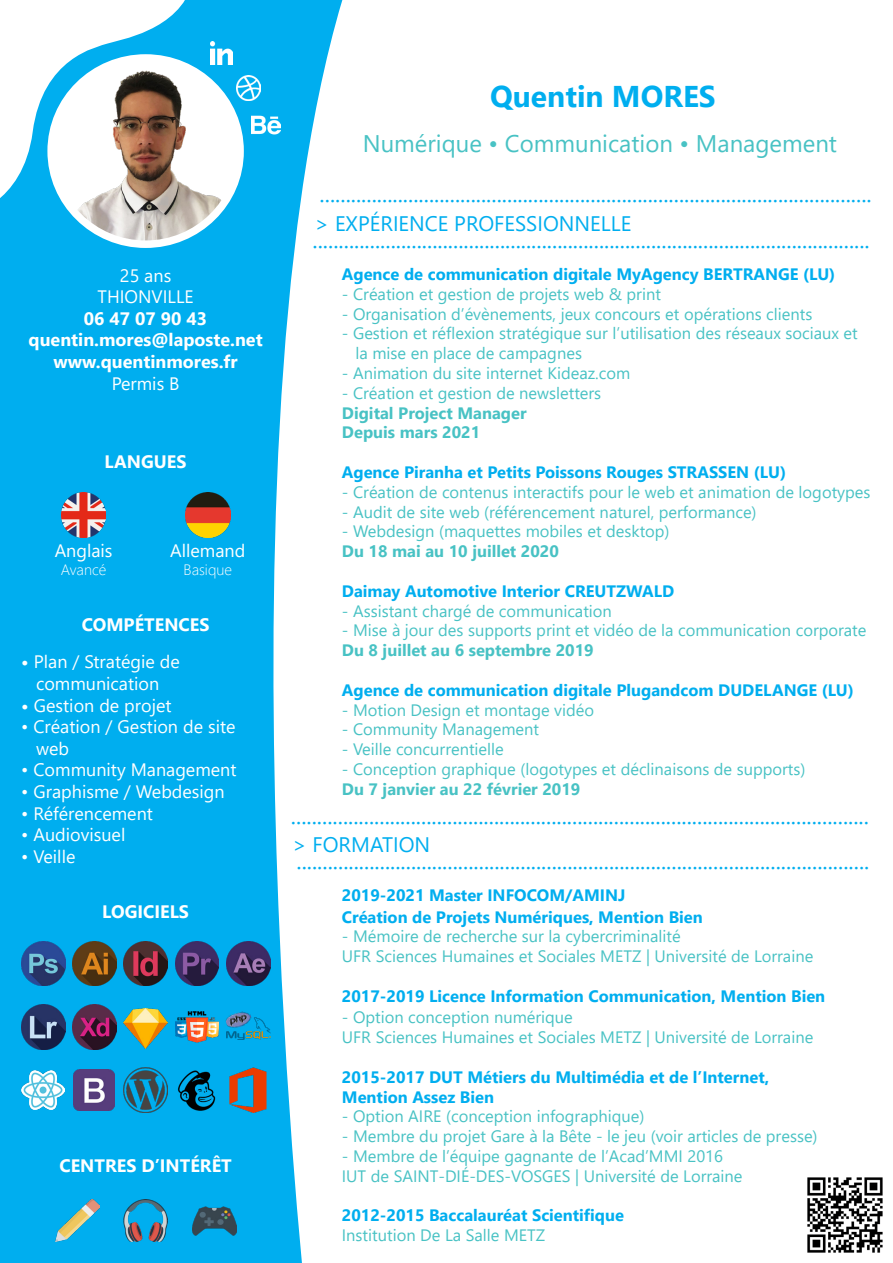
<style>
.page{position:relative;width:893px;height:1263px;background:#fff}
.page>*{position:absolute;margin:0;border:0;box-sizing:border-box;transform-origin:0 0}
.t1{font:700 30px "Segoe UI";color:#00aeef}
.t2{font:24px "Segoe UI";color:#00aeef}
.t3{font:24px "Segoe UI";color:#48c2c4}
.t4{font:21px "Segoe UI";color:#00aeef}
.t5{font:18px/21.6px "Segoe UI";color:#fff}
.t6{font:700 18px "Segoe UI";color:#fff}
.t7{font:16.5px/19.8px "Segoe UI";color:#48c2c4}
.t8{font:700 16.5px "Segoe UI";color:#00aeef}
.t9{font:700 16.5px "Segoe UI";color:#48c2c4}
.t10{font:300 15px "Segoe UI";color:#fff}
.s1{font-weight:700}
</style>
<div class="page">
<svg style="left:0;top:0;width:343px;height:1263px;fill:#00aeef"></svg>
<img style="left:51px;top:58px;width:189px;height:186px">
<div style="left:47px;top:54px;width:197px;height:194px;border:8px solid #fff;border-radius:50%"></div>
<div style="left:21px;top:455px;width:249px;height:124px;background:#00aeef"></div>
<img style="left:61px;top:493px;width:45px;height:45px">
<img style="left:185px;top:493px;width:45px;height:45px">
<svg style="left:0;top:0;width:205px;height:216px"></svg>
<img style="left:21px;top:941px;width:44px;height:45px">
<img style="left:72px;top:941px;width:44px;height:45px">
<img style="left:124px;top:941px;width:44px;height:45px">
<img style="left:175px;top:941px;width:44px;height:45px">
<img style="left:226px;top:941px;width:44px;height:45px">
<div style="left:21px;top:1158px;width:249px;height:84px;background:#00aeef"></div>
<img style="left:175px;top:1011px;width:44px;height:36px">
<img style="left:226px;top:1017px;width:44px;height:23px">
<img style="left:124px;top:1068px;width:44px;height:44px">
<img style="left:124px;top:1199px;width:44px;height:43px">
<img style="left:192px;top:1206px;width:44px;height:30px">
<img style="left:55px;top:1199px;width:44px;height:43px">
<img style="left:229px;top:1068px;width:38px;height:44px">
<img style="left:175px;top:1068px;width:44px;height:44px">
<img style="left:74px;top:1070px;width:41px;height:40px">
<img style="left:22px;top:1071px;width:43px;height:38px">
<img style="left:807px;top:1177px;width:76px;height:76px">
<img style="left:21px;top:1005px;width:44px;height:45px">
<img style="left:72px;top:1005px;width:44px;height:45px">
<img style="left:123px;top:1008px;width:44px;height:40px">
<img style="left:210px;top:42px;width:22px;height:22px">
<img style="left:236px;top:75px;width:25px;height:25px">
<img style="left:251px;top:111px;width:29px;height:28px">
<img style="left:224px;top:1009px;width:29px;height:21px">
<p class="t5" style="left:120px;top:263px;width:53px">25 ans</p>
<p class="t5" style="left:98px;top:284px;width:98px">THIONVILLE</p>
<p class="t6" style="left:84px;top:301px;width:125px">06 47 07 90 43</p>
<p class="t6" style="left:29px;top:323px;width:236px">quentin.mores@laposte.net</p>
<p class="t6" style="left:54px;top:345px;width:186px">www.quentinmores.fr</p>
<p class="t5" style="left:112px;top:371px;width:69px">Permis B</p>
<p class="t6" style="left:105px;top:444px;width:83px">LANGUES</p>
<p class="t5" style="left:55px;top:538px;width:59px">Anglais</p>
<p class="t10" style="left:61px;top:555px;width:47px">Avancé</p>
<p class="t6" style="left:82px;top:607px;width:129px">COMPÉTENCES</p>
<p class="t5" style="left:21px;top:649px;width:160px"><span class="s1">•</span> Plan / Stratégie de</p>
<p class="t5" style="left:36px;top:671px;width:125px">communication</p>
<p class="t5" style="left:21px;top:693px;width:152px"><span class="s1">•</span> Gestion de projet</p>
<p class="t5" style="left:36px;top:714px;width:201px;text-indent:-15px">• Création / Gestion de site web</p>
<p class="t5" style="left:21px;top:757px;width:217px">• Community Management</p>
<p class="t5" style="left:21px;top:779px;width:205px">• Graphisme / Webdesign</p>
<p class="t5" style="left:21px;top:801px;width:133px">• Référencement</p>
<p class="t5" style="left:21px;top:822px;width:106px">• Audiovisuel</p>
<p class="t5" style="left:21px;top:844px;width:56px">• Veille</p>
<p class="t5" style="left:170px;top:538px;width:77px">Allemand</p>
<p class="t10" style="left:184px;top:555px;width:50px">Basique</p>
<p class="t6" style="left:102px;top:895px;width:88px">LOGICIELS</p>
<p class="t6" style="left:59px;top:1148px;width:174px">CENTRES D’INTÉRÊT</p>
<p class="t1" style="left:490px;top:68px;width:227px">Quentin MORES</p>
<p class="t3" style="left:363px;top:121px;width:476px">Numérique • Communication • Management</p>
<p class="t2" style="left:320px;top:171px;width:554px">..........................................................................................................</p>
<p class="t4" style="left:315px;top:204px;width:318px">&gt; EXPÉRIENCE PROFESSIONNELLE</p>
<p class="t2" style="left:313px;top:217px;width:559px">...........................................................................................................</p>
<p class="t8" style="left:342px;top:258px;width:495px">Agence de communication digitale MyAgency BERTRANGE (LU)</p>
<p class="t7" style="left:342px;top:282px;width:321px">- Création et gestion de projets web &amp; print</p>
<p class="t7" style="left:342px;top:302px;width:472px">- Organisation d’évènements, jeux concours et opérations clients</p>
<p class="t7" style="left:355px;top:322px;width:504px;text-indent:-14px">- Gestion et réflexion stratégique sur l’utilisation des réseaux sociaux et la mise en place de campagnes</p>
<p class="t7" style="left:342px;top:362px;width:290px">- Animation du site internet Kideaz.com</p>
<p class="t7" style="left:342px;top:381px;width:261px">- Création et gestion de newsletters</p>
<p class="t9" style="left:342px;top:397px;width:186px">Digital Project Manager</p>
<p class="t9" style="left:342px;top:417px;width:140px">Depuis mars 2021</p>
<p class="t8" style="left:342px;top:456px;width:446px">Agence Piranha et Petits Poissons Rouges STRASSEN (LU)</p>
<p class="t7" style="left:342px;top:480px;width:530px">- Création de contenus interactifs pour le web et animation de logotypes</p>
<p class="t7" style="left:342px;top:500px;width:416px">- Audit de site web (référencement naturel, performance)</p>
<p class="t7" style="left:342px;top:520px;width:329px">- Webdesign (maquettes mobiles et desktop)</p>
<p class="t9" style="left:342px;top:536px;width:218px">Du 18 mai au 10 juillet 2020</p>
<p class="t8" style="left:342px;top:575px;width:334px">Daimay Automotive Interior CREUTZWALD</p>
<p class="t7" style="left:342px;top:599px;width:272px">- Assistant chargé de communication</p>
<p class="t7" style="left:342px;top:619px;width:526px">- Mise à jour des supports print et vidéo de la communication corporate</p>
<p class="t9" style="left:342px;top:635px;width:253px">Du 8 juillet au 6 septembre 2019</p>
<p class="t8" style="left:342px;top:674px;width:514px">Agence de communication digitale Plugandcom DUDELANGE (LU)</p>
<p class="t7" style="left:342px;top:698px;width:254px">- Motion Design et montage vidéo</p>
<p class="t7" style="left:342px;top:718px;width:199px">- Community Management</p>
<p class="t7" style="left:342px;top:738px;width:163px">- Veille concurrentielle</p>
<p class="t7" style="left:342px;top:758px;width:465px">- Conception graphique (logotypes et déclinaisons de supports)</p>
<p class="t9" style="left:342px;top:773px;width:240px">Du 7 janvier au 22 février 2019</p>
<p class="t2" style="left:291px;top:792px;width:580px">...............................................................................................................</p>
<p class="t4" style="left:292px;top:825px;width:139px">&gt; FORMATION</p>
<p class="t2" style="left:296px;top:838px;width:574px">..............................................................................................................</p>
<p class="t8" style="left:342px;top:879px;width:285px">2019-2021 Master INFOCOM/AMINJ</p>
<p class="t8" style="left:342px;top:901px;width:362px">Création de Projets Numériques, Mention Bien</p>
<p class="t7" style="left:342px;top:925px;width:340px">- Mémoire de recherche sur la cybercriminalité</p>
<p class="t7" style="left:342px;top:945px;width:473px">UFR Sciences Humaines et Sociales METZ | Université de Lorraine</p>
<p class="t8" style="left:342px;top:980px;width:485px">2017-2019 Licence Information Communication, Mention Bien</p>
<p class="t7" style="left:342px;top:1006px;width:233px">- Option conception numérique</p>
<p class="t7" style="left:342px;top:1026px;width:473px">UFR Sciences Humaines et Sociales METZ | Université de Lorraine</p>
<p class="t8" style="left:342px;top:1061px;width:429px">2015-2017 DUT Métiers du Multimédia et de l’Internet,</p>
<p class="t8" style="left:342px;top:1081px;width:154px">Mention Assez Bien</p>
<p class="t7" style="left:342px;top:1105px;width:304px">- Option AIRE (conception infographique)</p>
<p class="t7" style="left:342px;top:1125px;width:477px">- Membre du projet Gare à la Bête - le jeu (voir articles de presse)</p>
<p class="t7" style="left:342px;top:1145px;width:383px">- Membre de l’équipe gagnante de l’Acad’MMI 2016</p>
<p class="t7" style="left:342px;top:1164px;width:402px">IUT de SAINT-DIÉ-DES-VOSGES | Université de Lorraine</p>
<p class="t8" style="left:342px;top:1200px;width:284px">2012-2015 Baccalauréat Scientifique</p>
<p class="t7" style="left:342px;top:1224px;width:205px">Institution De La Salle METZ</p>
</div>
